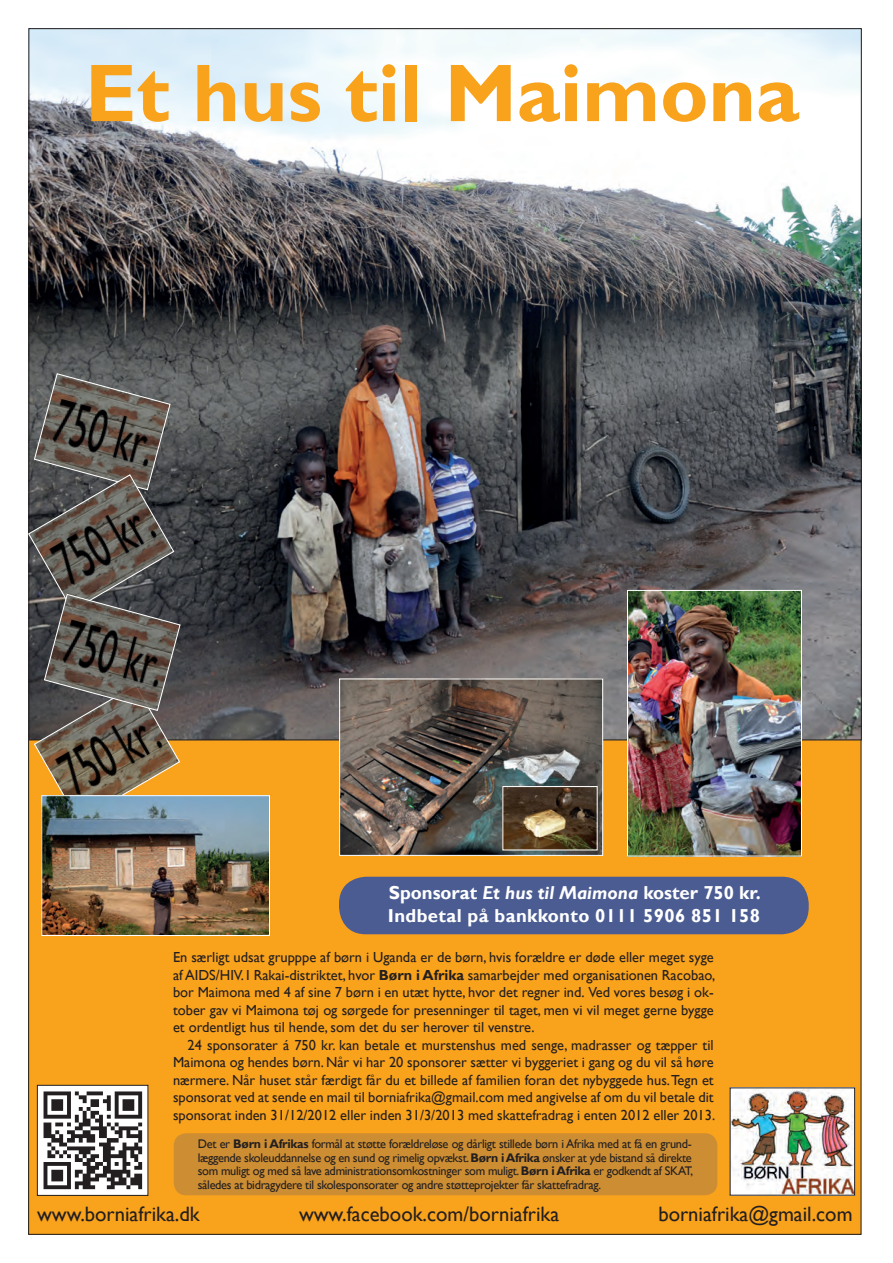
<style>
.page{position:relative;width:893px;height:1263px;background:#fff}
.page>*{position:absolute;margin:0;border:0;box-sizing:border-box;transform-origin:0 0}
.t1{font:700 82.2px "Gill Sans";color:#f9a21c}
.t2{font:20.85px "Gill Sans";color:#231f20}
.t3{font:700 18.75px/22.5px "Gill Sans";letter-spacing:.02em;color:#fff}
.t4{font:14.55px "Gill Sans";color:#231f20}
.t5{font:12.45px/13.5px "Gill Sans";letter-spacing:-.025em;color:#231f20;text-align:justify}
.s1{font-style:italic}
.s2{font-weight:700}
</style>
<div class="page">
<div style="left:29px;top:711px;width:832px;height:523px;background:#f9a21c"></div>
<img style="left:30px;top:30px;width:830px;height:708px">
<img style="left:341px;top:680px;width:260px;height:174px">
<div style="left:339px;top:678px;width:264px;height:178px;border:1px solid #fff"></div>
<div style="left:174px;top:1133px;width:543px;height:62px;background:#cc8d33;border-radius:12px"></div>
<img style="left:732px;top:1090px;width:121px;height:103px">
<img style="left:39px;top:1087px;width:107px;height:107px">
<div style="left:37px;top:1085px;width:111px;height:111px;border:1px solid #231f20"></div>
<div style="left:339px;top:877px;width:470px;height:57px;background:#4b5c92;border-radius:27px"></div>
<svg style="left:28px;top:372px;width:153px;height:450px"></svg>
<img style="left:43px;top:797px;width:225px;height:137px">
<div style="left:41px;top:795px;width:229px;height:141px;border:1px solid #fff"></div>
<img style="left:629px;top:592px;width:171px;height:262px">
<div style="left:627px;top:590px;width:175px;height:266px;border:1px solid #fff"></div>
<img style="left:504px;top:788px;width:92px;height:60px">
<div style="left:502px;top:786px;width:96px;height:64px;border:1px solid #fff"></div>
<p class="t1" style="left:85px;top:44px;width:716px">Et hus til Maimona</p>
<p class="t3" style="left:388px;top:882px;width:375px">Sponsorat <span class="s1">Et hus til Maimona</span> koster 750 kr.<br>Indbetal på bankkonto 0111 5906 851 158</p>
<p class="t4" style="left:173px;top:949px;width:542px">En særligt udsat grupppe af børn i Uganda er de børn, hvis forældre er døde eller meget syge</p>
<p class="t4" style="left:173px;top:966px;width:544px">af AIDS/HIV. I Rakai-distriktet, hvor <span class="s2">Børn i Afrika</span> samarbejder med organisationen Racobao,</p>
<p class="t4" style="left:173px;top:984px;width:542px">bor Maimona med 4 af sine 7 børn i en utæt hytte, hvor det regner ind. Ved vores besøg i ok-</p>
<p class="t4" style="left:173px;top:1001px;width:542px">tober gav vi Maimona tøj og sørgede for presenninger til taget, men vi vil meget gerne bygge</p>
<p class="t4" style="left:173px;top:1019px;width:363px">et ordentligt hus til hende, som det du ser herover til venstre.</p>
<p class="t4" style="left:188px;top:1036px;width:528px">24 sponsorater á 750 kr. kan betale et murstenshus med senge, madrasser og tæpper til</p>
<p class="t4" style="left:173px;top:1054px;width:542px">Maimona og hendes børn. Når vi har 20 sponsorer sætter vi byggeriet i gang og du vil så høre</p>
<p class="t4" style="left:173px;top:1071px;width:542px">nærmere. Når huset står færdigt får du et billede af familien foran det nybyggede hus. Tegn et</p>
<p class="t4" style="left:173px;top:1089px;width:542px">sponsorat ved at sende en mail til borniafrika@gmail.com med angivelse af om du vil betale dit</p>
<p class="t4" style="left:173px;top:1106px;width:544px">sponsorat inden 31/12/2012 eller inden 31/3/2013 med skattefradrag i enten 2012 eller 2013.</p>
<p class="t5" style="left:198px;top:1137px;width:497px">Det er <span class="s2">Børn i Afrikas</span> formål at støtte forældreløse og dårligt stillede børn i Afrika med at få en grund&shy;læggende skoleuddannelse og en sund og rimelig opvækst. <span class="s2">Børn i Afrika</span> ønsker at yde bistand så direkte som muligt og med så lave administrationsomkostninger som muligt. <span class="s2">Børn i Afrika</span> er godkendt af SKAT, således at bidragydere til skolesponsorater og andre støtteprojekter får skattefradrag.</p>
<p class="t2" style="left:37px;top:1202px;width:164px">www.borniafrika.dk</p>
<p class="t2" style="left:299px;top:1202px;width:262px">www.facebook.com/borniafrika</p>
<p class="t2" style="left:658px;top:1202px;width:196px">born iafrika@gmail.com</p>
</div>
